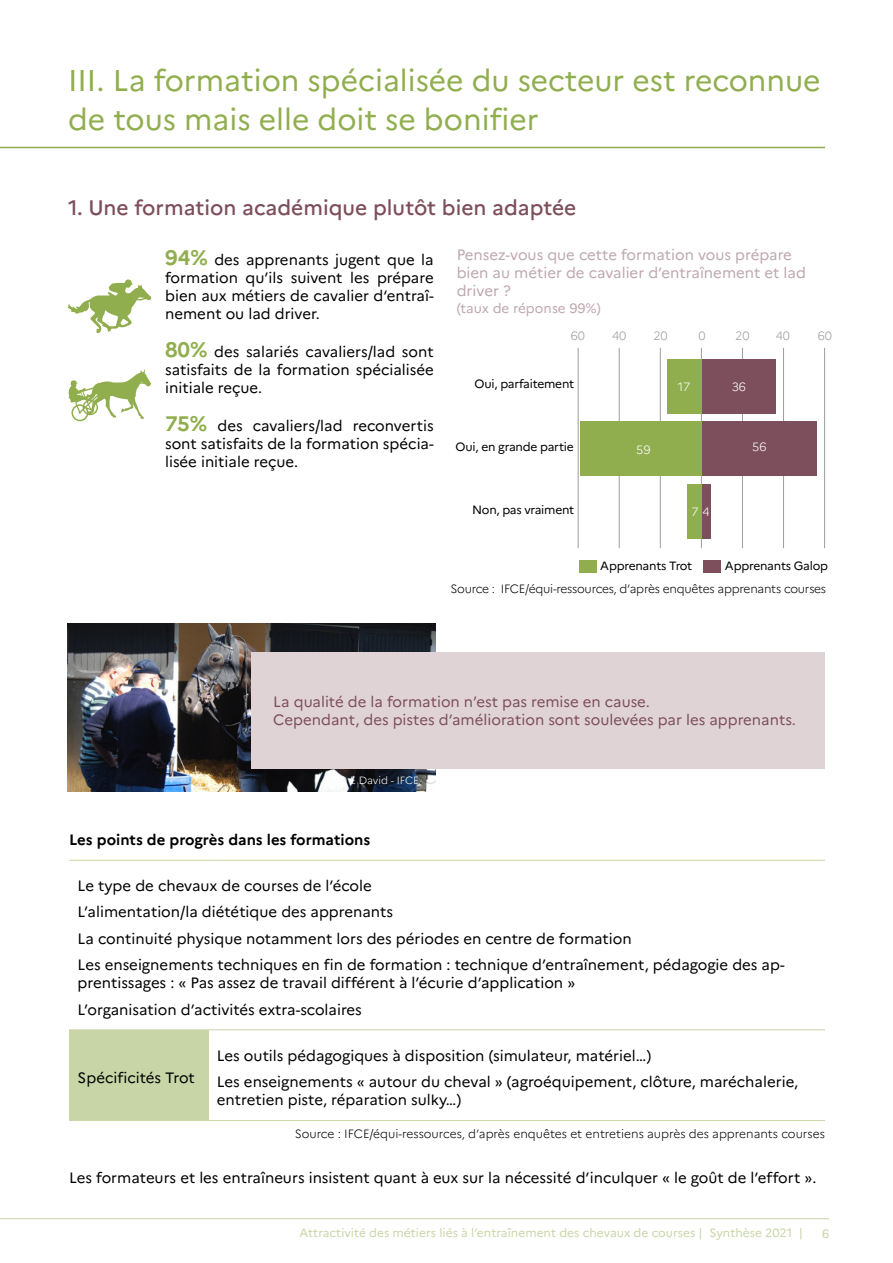
<style>
.page{position:relative;width:893px;height:1263px;background:#fff}
.page>*{position:absolute;margin:0;border:0;box-sizing:border-box;transform-origin:0 0}
.t1{font:30px/39px "Marianne";color:#91ae4f}
.t2{font:500 21px "Marianne";color:#7d4e5b}
.t3{font:15px/18px "Marianne";color:#000;text-align:justify}
.t4{font:15px/18px "Marianne";color:#7d4e5b}
.t5{font:15px/18px "Marianne";color:#bea7ad}
.t6{font:700 15px "Marianne";color:#000}
.t7{font:13.5px "Marianne";color:#bea7ad}
.t8{font:300 12px "Marianne";color:#000}
.t9{font:12px "Marianne";letter-spacing:-.02em;color:#000}
.t10{font:12px "Marianne";color:#c8d6a7}
.t11{font:300 12px "Marianne";letter-spacing:-.02em;color:#000}
.t12{font:300 12px "Marianne";color:#9d9d9c}
.t13{font:300 12px "Marianne";letter-spacing:-.005em;color:#fff}
.t14{font:300 10.5px "Marianne";color:#fff}
.s1{font-weight:700;font-size:21px;color:#91ae4f}
</style>
<div class="page">
<hr style="left:0;top:1218px;width:829px;height:1px;background:#c8d6a7">
<hr style="left:0;top:147px;width:825px;height:1px;background:#91ae4f">
<svg style="left:67px;top:279px;width:84px;height:54px"></svg>
<svg style="left:69px;top:369px;width:82px;height:52px"></svg>
<img style="left:68px;top:624px;width:368px;height:168px">
<div style="left:252px;top:652px;width:573px;height:116px;background:#dfd3d6"></div>
<div style="left:69px;top:1030px;width:139px;height:90px;background:#c8d6a7"></div>
<hr style="left:69px;top:860px;width:139px;height:1px;background:#c8d6a7">
<hr style="left:208px;top:860px;width:617px;height:1px;background:#c8d6a7">
<hr style="left:69px;top:1029px;width:139px;height:1px;background:#c8d6a7">
<hr style="left:208px;top:1029px;width:617px;height:1px;background:#c8d6a7">
<hr style="left:208px;top:1030px;width:1px;height:90px;background:#c8d6a7">
<hr style="left:69px;top:1120px;width:139px;height:1px;background:#c8d6a7">
<hr style="left:208px;top:1120px;width:617px;height:1px;background:#c8d6a7">
<div style="left:579px;top:560px;width:17px;height:13px;background:#91ae4f"></div>
<div style="left:704px;top:560px;width:17px;height:13px;background:#7d4e5b"></div>
<hr style="left:578px;top:348px;width:1px;height:200px;background:#9d9d9c">
<hr style="left:619px;top:348px;width:1px;height:200px;background:#9d9d9c">
<hr style="left:660px;top:348px;width:1px;height:200px;background:#9d9d9c">
<hr style="left:701px;top:348px;width:1px;height:200px;background:#9d9d9c">
<hr style="left:742px;top:348px;width:1px;height:200px;background:#9d9d9c">
<hr style="left:783px;top:348px;width:1px;height:200px;background:#9d9d9c">
<hr style="left:824px;top:348px;width:1px;height:200px;background:#9d9d9c">
<div style="left:702px;top:359px;width:74px;height:54px;background:#7d4e5b"></div>
<div style="left:667px;top:359px;width:35px;height:54px;background:#91ae4f"></div>
<div style="left:702px;top:422px;width:115px;height:54px;background:#7d4e5b"></div>
<div style="left:580px;top:422px;width:122px;height:54px;background:#91ae4f"></div>
<div style="left:702px;top:484px;width:8px;height:55px;background:#7d4e5b"></div>
<div style="left:687px;top:484px;width:15px;height:55px;background:#91ae4f"></div>
<h1 class="t1" style="left:68px;top:60px;width:754px">III. La formation spécialisée du secteur est reconnue de tous mais elle doit se bonifier</h1>
<h2 class="t2" style="left:68px;top:195px;width:510px">1. Une formation académique plutôt bien adaptée</h2>
<p class="t3" style="left:165px;top:250px;width:270px"><span class="s1">94%</span> des apprenants jugent que la formation qu’ils suivent les prépare bien aux métiers de cavalier d‘entraî&shy;nement ou lad driver.</p>
<p class="t3" style="left:165px;top:342px;width:270px"><span class="s1">80%</span> des salariés cavaliers/lad sont satisfaits de la formation spécialisée initiale reçue.</p>
<p class="t3" style="left:165px;top:416px;width:270px"><span class="s1">75%</span> des cavaliers/lad reconvertis sont satisfaits de la formation spécia&shy;lisée initiale reçue.</p>
<p class="t5" style="left:457px;top:246px;width:351px">Pensez-vous que cette formation vous prépare bien au métier de cavalier d’entraînement et lad driver ?</p>
<p class="t7" style="left:457px;top:299px;width:146px">(taux de réponse 99%)</p>
<p class="t12" style="left:571px;top:329px;width:16px">60</p>
<p class="t12" style="left:612px;top:329px;width:16px">40</p>
<p class="t12" style="left:653px;top:329px;width:16px">20</p>
<p class="t12" style="left:698px;top:329px;width:9px">0</p>
<p class="t12" style="left:735px;top:329px;width:16px">20</p>
<p class="t12" style="left:776px;top:329px;width:16px">40</p>
<p class="t12" style="left:818px;top:329px;width:16px">60</p>
<p class="t9" style="left:475px;top:377px;width:101px">Oui, parfaitement</p>
<p class="t13" style="left:678px;top:379px;width:14px">17</p>
<p class="t13" style="left:732px;top:379px;width:16px">36</p>
<p class="t9" style="left:456px;top:440px;width:120px">Oui, en grande partie</p>
<p class="t13" style="left:636px;top:442px;width:16px">59</p>
<p class="t13" style="left:752px;top:439px;width:16px">56</p>
<p class="t9" style="left:472px;top:502px;width:104px">Non, pas vraiment</p>
<p class="t13" style="left:691px;top:504px;width:20px">7 4</p>
<p class="t9" style="left:600px;top:558px;width:94px">Apprenants Trot</p>
<p class="t9" style="left:725px;top:558px;width:105px">Apprenants Galop</p>
<p class="t11" style="left:450px;top:582px;width:377px">Source : IFCE/équi-ressources, d’après enquêtes apprenants courses</p>
<p class="t4" style="left:273px;top:692px;width:524px">La qualité de la formation n’est pas remise en cause.<br>Cependant, des pistes d’amélioration sont soulevées par les apprenants.</p>
<p class="t14" style="left:338px;top:774px;width:82px">© E David - IFCE</p>
<p class="t6" style="left:69px;top:831px;width:303px">Les points de progrès dans les formations</p>
<p class="t3" style="left:78px;top:872px;width:709px;line-height:26.5px;text-align:left">Le type de chevaux de courses de l’école<br>L’alimentation/la diététique des apprenants<br>La continuité physique notamment lors des périodes en centre de formation<br>Les enseignements techniques en fin de formation : technique d’entraînement, pédagogie des ap-</p>
<p class="t3" style="left:78px;top:970px;width:499px;line-height:26.5px">prentissages : « Pas assez de travail différent à l’écurie d’application »<br>L’organisation d’activités extra-scolaires</p>
<p class="t3" style="left:78px;top:1068px;width:119px">Spécificités Trot</p>
<p class="t3" style="left:217px;top:1042px;width:583px;line-height:26.5px">Les outils pédagogiques à disposition (simulateur, matériel…)<br>Les enseignements « autour du cheval » (agroéquipement, clôture, maréchalerie,</p>
<p class="t3" style="left:217px;top:1091px;width:246px">entretien piste, réparation sulky…)</p>
<p class="t8" style="left:295px;top:1126px;width:532px">Source : IFCE/équi-ressources, d’après enquêtes et entretiens auprès des apprenants courses</p>
<p class="t3" style="left:69px;top:1169px;width:749px">Les formateurs et les entraîneurs insistent quant à eux sur la nécessité d’inculquer « le goût de l’effort ».</p>
<p class="t10" style="left:300px;top:1225px;width:505px">Attractivité des métiers liés à l’entraînement des chevaux de courses | Synthèse 2021 |</p>
<p class="t10" style="left:822px;top:1226px;width:9px">6</p>
</div>
